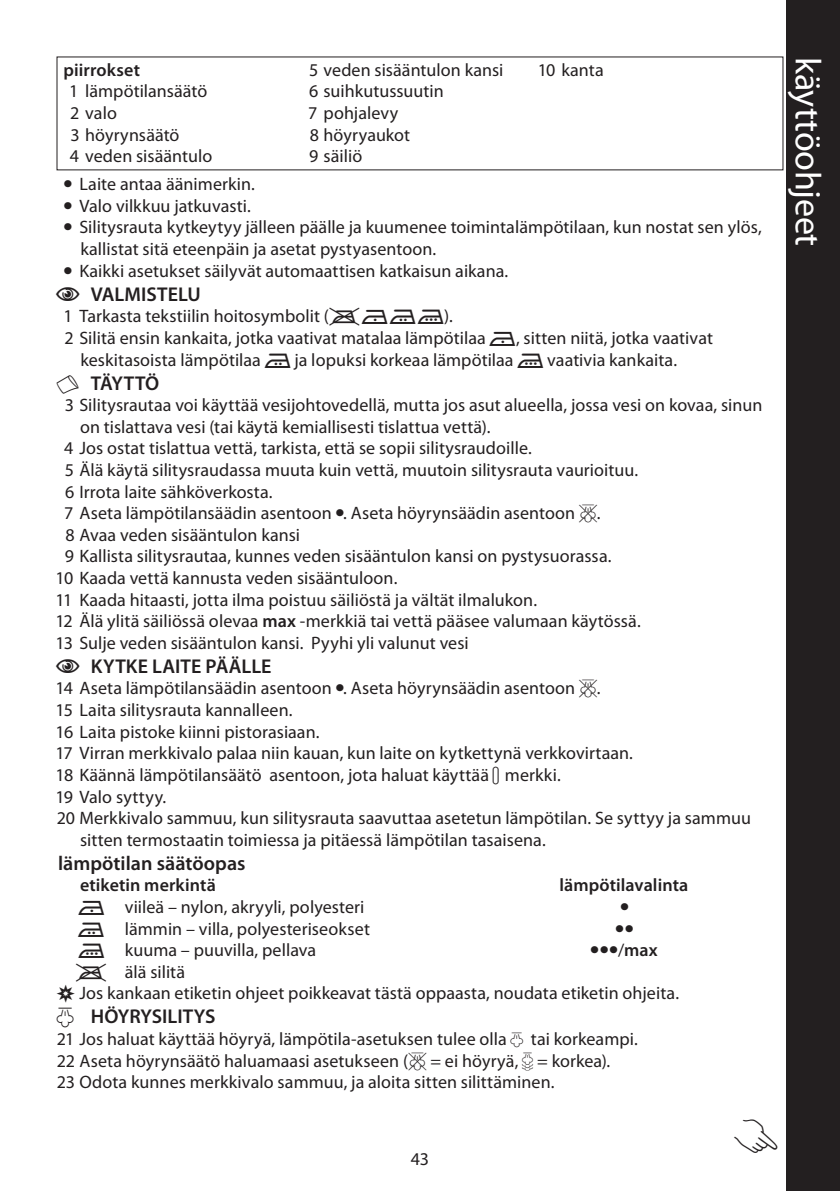
<style>
.page{position:relative;width:840px;height:1191px;background:#fff}
.page>*{position:absolute;margin:0;border:0;box-sizing:border-box;transform-origin:0 0}
.side_head{font:36px "Myriad Pro";letter-spacing:-.005em;color:#fff}
.t1{font:36px "Myriad Points";color:#231f20}
.heading{font:600 20px "Myriad Pro";letter-spacing:.005em;color:#231f20}
.sub_heading{font:600 20px "Myriad Pro";color:#231f20}
.default_single{font:18px/21.6px "Myriad Pro";color:#231f20}
.default_numbers{font:18px/21.6px "Myriad Pro";letter-spacing:.005em;color:#231f20}
.iron_temp_body{font:18px "Myriad Pro";letter-spacing:.005em;color:#231f20}
.iron_temp_head{font:600 18px "Myriad Pro";letter-spacing:.005em;color:#231f20}
.diagram_heading{font:600 18px "Myriad Pro";letter-spacing:.01em;color:#231f20}
.iron_temp_body-2{font:600 18px "Myriad Pro";color:#231f20}
.iron_temp_body-3{font:18px "Myriad Icons";color:#231f20}
.s1{font-family:"Myriad Points";font-weight:400}
.s2{font-family:"Myriad Graphics"}
.s3{font-weight:600}
.s4{font-weight:400}
</style>
<div class="page">
<div style="left:785px;top:0;width:54px;height:1191px;background:#231f20"></div>
<p class="diagram_heading" style="left:63px;top:60px;width:78px">piirrokset</p>
<p class="default_single" style="left:69px;top:81px;width:140px">1 lämpötilansäätö</p>
<p class="default_single" style="left:70px;top:103px;width:48px">2 valo</p>
<p class="default_single" style="left:71px;top:124px;width:110px">3 höyrynsäätö</p>
<p class="default_single" style="left:70px;top:146px;width:144px">4 veden sisääntulo</p>
<p class="default_single" style="left:309px;top:59px;width:196px">5 veden sisääntulon kansi</p>
<p class="default_single" style="left:309px;top:81px;width:136px">6 suihkutussuutin</p>
<p class="default_single" style="left:308px;top:103px;width:92px">7 pohjalevy</p>
<p class="default_single" style="left:309px;top:124px;width:102px">8 höyryaukot</p>
<p class="default_single" style="left:309px;top:146px;width:55px">9 säiliö</p>
<p class="default_numbers" style="left:537px;top:59px;width:68px">10 kanta</p>
<p class="default_single" style="left:64px;top:174px;width:193px">• Laite antaa äänimerkin.</p>
<p class="default_single" style="left:64px;top:195px;width:189px">• Valo vilkkuu jatkuvasti.</p>
<p class="default_single" style="left:80px;top:217px;width:682px;text-indent:-17px">• Silitysrauta kytkeytyy jälleen päälle ja kuumenee toimintalämpötilaan, kun nostat sen ylös, kallistat sitä eteenpäin ja asetat pystyasentoon.</p>
<p class="default_single" style="left:64px;top:260px;width:446px">• Kaikki asetukset säilyvät automaattisen katkaisun aikana.</p>
<p class="heading" style="left:55px;top:283px;width:147px"><span class="s1">C</span> VALMISTELU</p>
<p class="default_single" style="left:63px;top:306px;width:390px">1 Tarkasta tekstiilin hoitosymbolit (<span class="s2">i j k l</span>).</p>
<p class="default_single" style="left:80px;top:327px;width:633px;text-indent:-16px">2 Silitä ensin kankaita, jotka vaativat matalaa lämpötilaa <span class="s2">j</span>, sitten niitä, jotka vaativat keskitasoista lämpötilaa <span class="s2">k</span> ja lopuksi korkeaa lämpötilaa <span class="s2">l</span> vaativia kankaita.</p>
<p class="heading" style="left:56px;top:372px;width:105px"><span class="s1">X</span> TÄYTTÖ</p>
<p class="default_single" style="left:80px;top:395px;width:683px;text-indent:-15px">3 Silitysrautaa voi käyttää vesijohtovedellä, mutta jos asut alueella, jossa vesi on kovaa, sinun on tislattava vesi (tai käytä kemiallisesti tislattua vettä).</p>
<p class="default_single" style="left:64px;top:438px;width:469px">4 Jos ostat tislattua vettä, tarkista, että se sopii silitysraudoille.</p>
<p class="default_single" style="left:65px;top:459px;width:574px">5 Älä käytä silitysraudassa muuta kuin vettä, muutoin silitysrauta vaurioituu.</p>
<p class="default_single" style="left:65px;top:481px;width:209px">6 Irrota laite sähköverkosta.</p>
<p class="default_single" style="left:64px;top:503px;width:537px">7 Aseta lämpötilansäädin asentoon •. Aseta höyrynsäädin asentoon .</p>
<p class="default_single" style="left:66px;top:524px;width:236px">8 Avaa veden sisääntulon kansi</p>
<p class="default_single" style="left:65px;top:546px;width:547px">9 Kallista silitysrautaa, kunnes veden sisääntulon kansi on pystysuorassa.</p>
<p class="default_numbers" style="left:56px;top:567px;width:343px">10 Kaada vettä kannusta veden sisääntuloon.</p>
<p class="default_numbers" style="left:56px;top:589px;width:482px">11 Kaada hitaasti, jotta ilma poistuu säiliöstä ja vältät ilmalukon.</p>
<p class="default_numbers" style="left:56px;top:611px;width:586px">12 Älä ylitä säiliössä olevaa <span class="s3">max</span> -merkkiä tai vettä pääsee valumaan käytössä.</p>
<p class="default_numbers" style="left:56px;top:632px;width:414px">13 Sulje veden sisääntulon kansi. Pyyhi yli valunut vesi</p>
<p class="heading" style="left:55px;top:655px;width:218px"><span class="s1">C</span> KYTKE LAITE PÄÄLLE</p>
<p class="default_numbers" style="left:56px;top:678px;width:546px">14 Aseta lämpötilansäädin asentoon •. Aseta höyrynsäädin asentoon .</p>
<p class="default_numbers" style="left:56px;top:699px;width:238px">15 Laita silitysrauta kannalleen.</p>
<p class="default_numbers" style="left:56px;top:721px;width:265px">16 Laita pistoke kiinni pistorasiaan.</p>
<p class="default_numbers" style="left:56px;top:743px;width:578px">17 Virran merkkivalo palaa niin kauan, kun laite on kytkettynä verkkovirtaan.</p>
<p class="default_numbers" style="left:56px;top:764px;width:506px">18 Käännä lämpötilansäätö asentoon, jota haluat käyttää merkki.</p>
<p class="default_numbers" style="left:56px;top:786px;width:112px">19 Valo syttyy.</p>
<p class="default_numbers" style="left:80px;top:807px;width:672px;text-indent:-23px">20 Merkkivalo sammuu, kun silitysrauta saavuttaa asetetun lämpötilan. Se syttyy ja sammuu sitten termostaatin toimiessa ja pitäessä lämpötilan tasaisena.</p>
<p class="sub_heading" style="left:58px;top:852px;width:189px">lämpötilan säätöopas</p>
<p class="iron_temp_head" style="left:80px;top:875px;width:137px">etiketin merkintä</p>
<p class="iron_temp_head" style="left:559px;top:875px;width:130px">lämpötilavalinta</p>
<p class="iron_temp_body" style="left:79px;top:897px;width:287px"><span class="s2">j</span> viileä – nylon, akryyli, polyesteri</p>
<p class="iron_temp_body-3" style="left:619px;top:898px;width:10px">•</p>
<p class="iron_temp_body" style="left:78px;top:918px;width:293px"><span class="s2">k</span> lämmin – villa, polyesteriseokset</p>
<p class="iron_temp_body" style="left:79px;top:940px;width:239px"><span class="s2">l</span> kuuma – puuvilla, pellava</p>
<p class="iron_temp_body-2" style="left:589px;top:940px;width:69px">•••<span class="s4">/</span>max</p>
<p class="iron_temp_body" style="left:76px;top:962px;width:110px"><span class="s2">i</span> älä silitä</p>
<p class="default_numbers" style="left:57px;top:983px;width:623px"><span class="s2">,</span> Jos kankaan etiketin ohjeet poikkeavat tästä oppaasta, noudata etiketin ohjeita.</p>
<p class="heading" style="left:56px;top:1005px;width:161px"><span class="s1">h</span> HÖYRYSILITYS</p>
<p class="default_numbers" style="left:57px;top:1028px;width:582px">21 Jos haluat käyttää höyryä, lämpötila-asetuksen tulee olla <span class="s2">S</span> tai korkeampi.</p>
<p class="default_numbers" style="left:57px;top:1050px;width:555px">22 Aseta höyrynsäätö haluamaasi asetukseen ( = ei höyryä, <span class="s2">#</span> = korkea).</p>
<p class="default_numbers" style="left:57px;top:1071px;width:499px">23 Odota kunnes merkkivalo sammuu, ja aloita sitten silittäminen.</p>
<p class="side_head" style="left:827px;top:57px;width:191px;rotate:90deg">käyttöohjeet</p>
<p class="default_single" style="left:410px;top:1148px;width:20px">43</p>
<h1 class="t1" style="left:731px;top:1114px;width:48px">[</h1>
</div>
